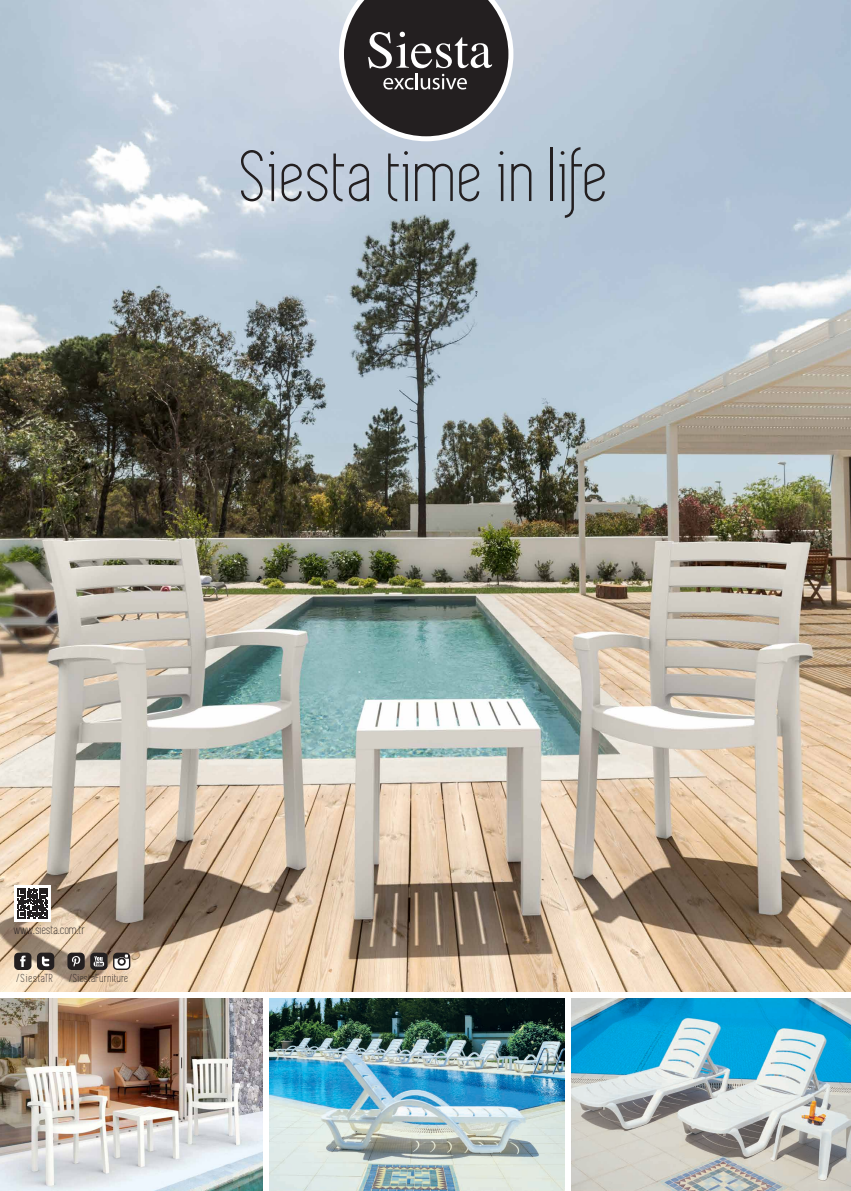
<style>
.page{position:relative;width:851px;height:1191px;background:#fff}
.page>*{position:absolute;margin:0;border:0;box-sizing:border-box;transform-origin:0 0}
.t1{font:75px "Simplifica";letter-spacing:.015em;color:#231f20}
.t2{font:52.8px "Times";color:#fff}
.t3{font:13px "Simplifica";letter-spacing:.015em;color:#231f20}
.t4{font:12px "Simplifica";letter-spacing:.03em;color:#231f20}
.t5{font:12px "Simplifica";letter-spacing:.065em;color:#231f20}
</style>
<div class="page">
<img style="left:0;top:0;width:850px;height:991px">
<img style="left:0;top:998px;width:564px;height:193px">
<img style="left:571px;top:998px;width:279px;height:193px">
<div style="left:263px;top:994px;width:5px;height:197px;background:#fff"></div>
<svg style="left:339px;top:0;width:174px;height:141px;background:#504f52"></svg>
<div style="left:14px;top:885px;width:37px;height:36px;background:linear-gradient(to bottom,#fff,#fff)"></div>
<svg style="left:18px;top:888px;width:30px;height:30px"></svg>
<div style="left:14px;top:952px;width:17px;height:18px;background:#231f20;border-radius:4px"></div>
<svg style="left:20px;top:955px;width:5px;height:12px"></svg>
<div style="left:90px;top:952px;width:17px;height:18px;background:#231f20;border-radius:4px"></div>
<svg style="left:94px;top:956px;width:10px;height:10px"></svg>
<div style="left:67px;top:952px;width:18px;height:18px;background:#231f20;border-radius:4px"></div>
<svg style="left:72px;top:956px;width:8px;height:10px"></svg>
<div style="left:37px;top:952px;width:17px;height:18px;background:#231f20;border-radius:4px"></div>
<svg style="left:42px;top:956px;width:8px;height:10px"></svg>
<svg style="left:113px;top:952px;width:17px;height:18px"></svg>
<svg style="left:114px;top:954px;width:15px;height:14px"></svg>
<h2 class="t2" style="left:366px;top:1px;width:128px">Siesta</h2>
<h1 class="t1" style="left:241px;top:137px;width:370px">Siesta time in life</h1>
<p class="t3" style="left:14px;top:922px;width:73px">www.siesta.com.tr</p>
<p class="t5" style="left:16px;top:971px;width:38px">/SiestaTR</p>
<p class="t4" style="left:69px;top:971px;width:61px">/SiestaFurniture</p>
</div>
